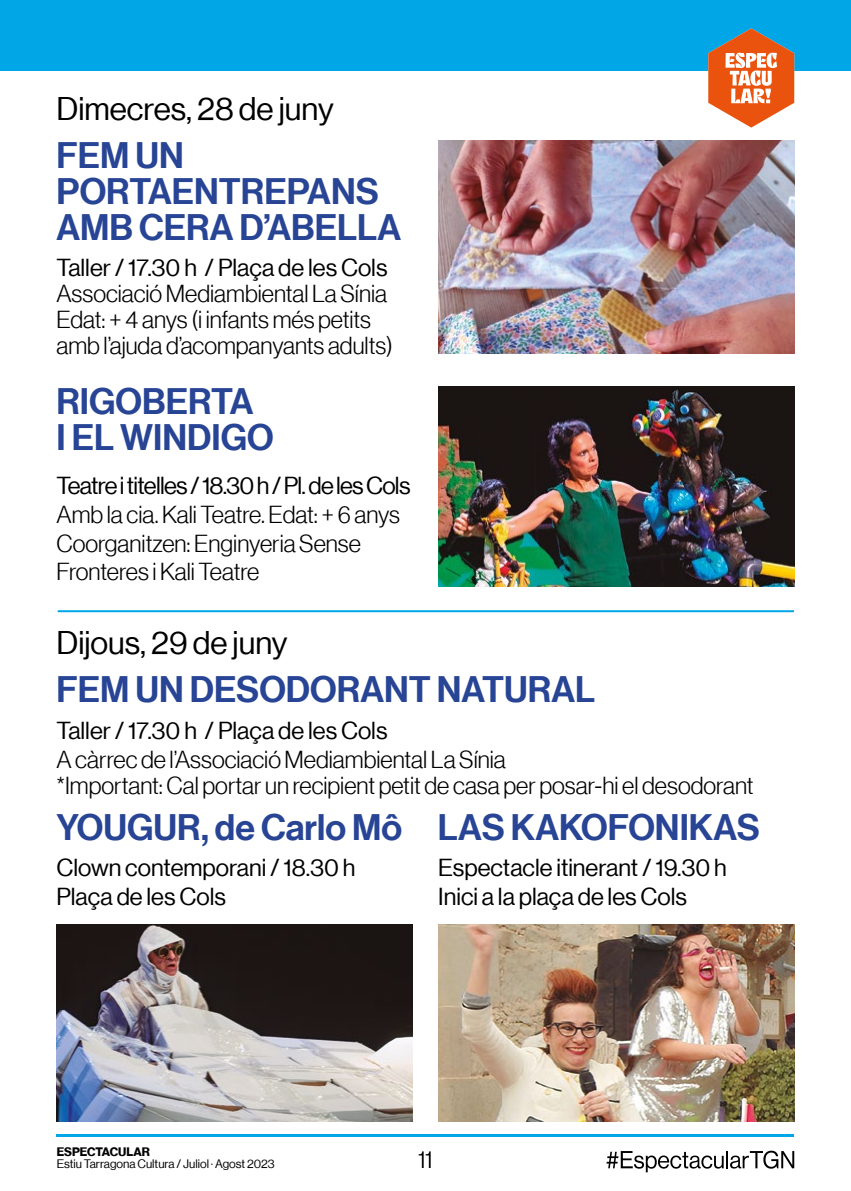
<style>
.page{position:relative;width:851px;height:1191px;background:#fff}
.page>*{position:absolute;margin:0;border:0;box-sizing:border-box;transform-origin:0 0}
.t1{font:36px/36px "Ppkcqg N Haas Grotesk DS Pro 65 Md";color:#274495}
.t2{font:32px "Lgpqwp N Haas Grotesk DS Pro 55 Rg";color:#000}
.t3{font:24px/26px "Cvggbw N Haas Grotesk DS Pro 45 Lt";color:#000}
.t4{font:24px "Lgpqwp N Haas Grotesk DS Pro 55 Rg";color:#000}
.t5{font:24px "Lgpqwp N Haas Grotesk DS Pro 55 Rg";letter-spacing:-.03em;color:#000}
.t6{font:24px "Xcfghv N Haas Grotesk DS Pro 35 X Lt";color:#000}
.t7{font:12px "Lgpqwp N Haas Grotesk DS Pro 55 Rg";color:#000}
.t8{font:12px "Kngwrm N Haas Grotesk DS Pro 75 Bd";color:#000}
</style>
<div class="page">
<hr style="left:58px;top:610px;width:735px;height:2px;background:#00a6e6">
<hr style="left:57px;top:1134px;width:737px;height:3px;background:#00a6e6">
<div style="left:0;top:0;width:850px;height:70px;background:#00a6e6"></div>
<svg style="left:708px;top:28px;width:86px;height:100px"></svg>
<img style="left:438px;top:140px;width:356px;height:213px">
<img style="left:438px;top:386px;width:356px;height:201px">
<img style="left:56px;top:924px;width:356px;height:197px">
<img style="left:438px;top:924px;width:356px;height:197px">
<svg style="left:606px;top:1150px;width:188px;height:22px"></svg>
<h3 class="t2" style="left:56px;top:90px;width:279px">Dimecres, 28 de juny</h3>
<p class="t1" style="left:56px;top:138px;width:346px">FEM UN<br>PORTAENTREPANS<br>AMB CERA D’ABELLA</p>
<p class="t4" style="left:56px;top:253px;width:332px">Taller / 17.30 h / Plaça de les Cols</p>
<p class="t3" style="left:56px;top:280px;width:332px">Associació Mediambiental La Sínia</p>
<p class="t3" style="left:56px;top:306px;width:338px">Edat: + 4 anys (i infants més petits amb l’ajuda d’acompanyants adults)</p>
<p class="t1" style="left:56px;top:384px;width:219px">RIGOBERTA<br>I EL WINDIGO</p>
<p class="t5" style="left:56px;top:472px;width:355px">Teatre i titelles / 18.30 h / Pl. de les Cols</p>
<p class="t3" style="left:56px;top:501px;width:345px">Amb la cia. Kali Teatre. Edat: + 6 anys</p>
<p class="t3" style="left:56px;top:529px;width:306px;line-height:28.8px">Coorganitzen: Enginyeria Sense<br>Fronteres i Kali Teatre</p>
<h3 class="t2" style="left:56px;top:624px;width:232px">Dijous, 29 de juny</h3>
<p class="t1" style="left:56px;top:672px;width:540px">FEM UN DESODORANT NATURAL</p>
<p class="t4" style="left:56px;top:717px;width:332px">Taller / 17.30 h / Plaça de les Cols</p>
<p class="t3" style="left:56px;top:746px;width:451px">A càrrec de l’Associació Mediambiental La Sínia</p>
<p class="t3" style="left:56px;top:772px;width:698px">*Important: Cal portar un recipient petit de casa per posar-hi el desodorant</p>
<p class="t1" style="left:56px;top:809px;width:347px">YOUGUR, de Carlo Mô</p>
<p class="t4" style="left:56px;top:854px;width:300px">Clown contemporani / 18.30 h</p>
<p class="t4" style="left:56px;top:883px;width:171px">Plaça de les Cols</p>
<p class="t1" style="left:438px;top:809px;width:323px">LAS KAKOFONIKAS</p>
<p class="t4" style="left:438px;top:854px;width:290px">Espectacle itinerant / 19.30 h</p>
<p class="t4" style="left:438px;top:883px;width:250px">Inici a la plaça de les Cols</p>
<p class="t8" style="left:57px;top:1145px;width:94px">ESPECTACULAR</p>
<p class="t7" style="left:57px;top:1157px;width:219px">Estiu Tarragona Cultura / Juliol · Agost 2023</p>
<p class="t6" style="left:418px;top:1146px;width:16px">11</p>
</div>
